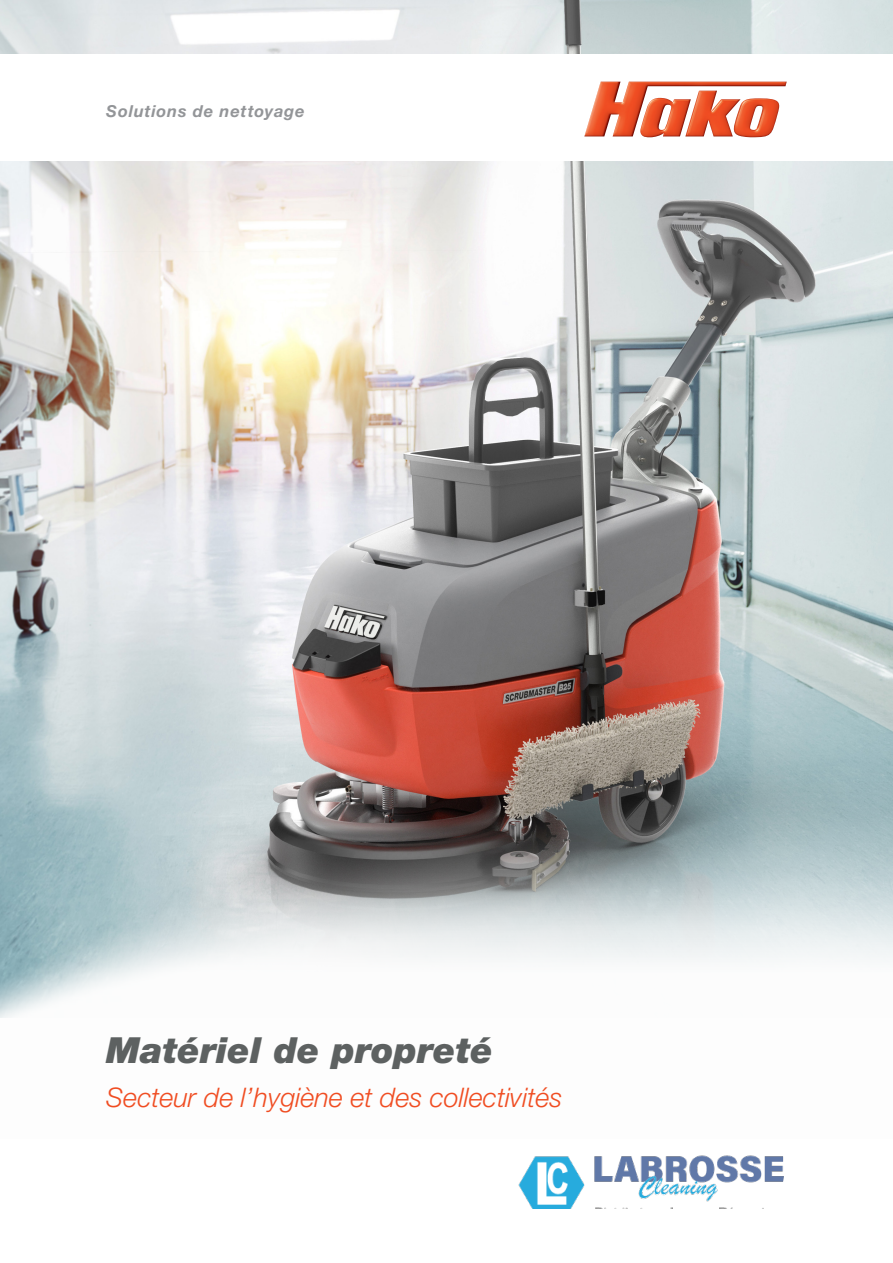
<style>
.page{position:relative;width:893px;height:1263px;background:#fff}
.page>*{position:absolute;margin:0;border:0;box-sizing:border-box;transform-origin:0 0}
.t1{font:italic 900 36px "Helvetica Neue LT Std";color:#5d6161}
.t2{font:italic 300 27px "Helvetica Neue LT Std";color:#f04d22}
._00_50k_Rubrik_2021{font:italic 700 16.5px "Helvetica Neue LT Std";letter-spacing:.045em;color:#939598}
</style>
<div class="page">
<img style="left:0;top:0;width:893px;height:749px">
<img style="left:0;top:749px;width:893px;height:269px">
<div style="left:0;top:54px;width:893px;height:106px;background:#fff"></div>
<img style="left:584px;top:82px;width:203px;height:55px">
<img style="left:518px;top:1155px;width:266px;height:54px">
<p class="_00_50k_Rubrik_2021" style="left:106px;top:101px;width:200px">Solutions de nettoyage</p>
<p class="t1" style="left:106px;top:1028px;width:388px">Matériel de propreté</p>
<p class="t2" style="left:106px;top:1081px;width:458px">Secteur de l’hygiène et des collectivités</p>
</div>
